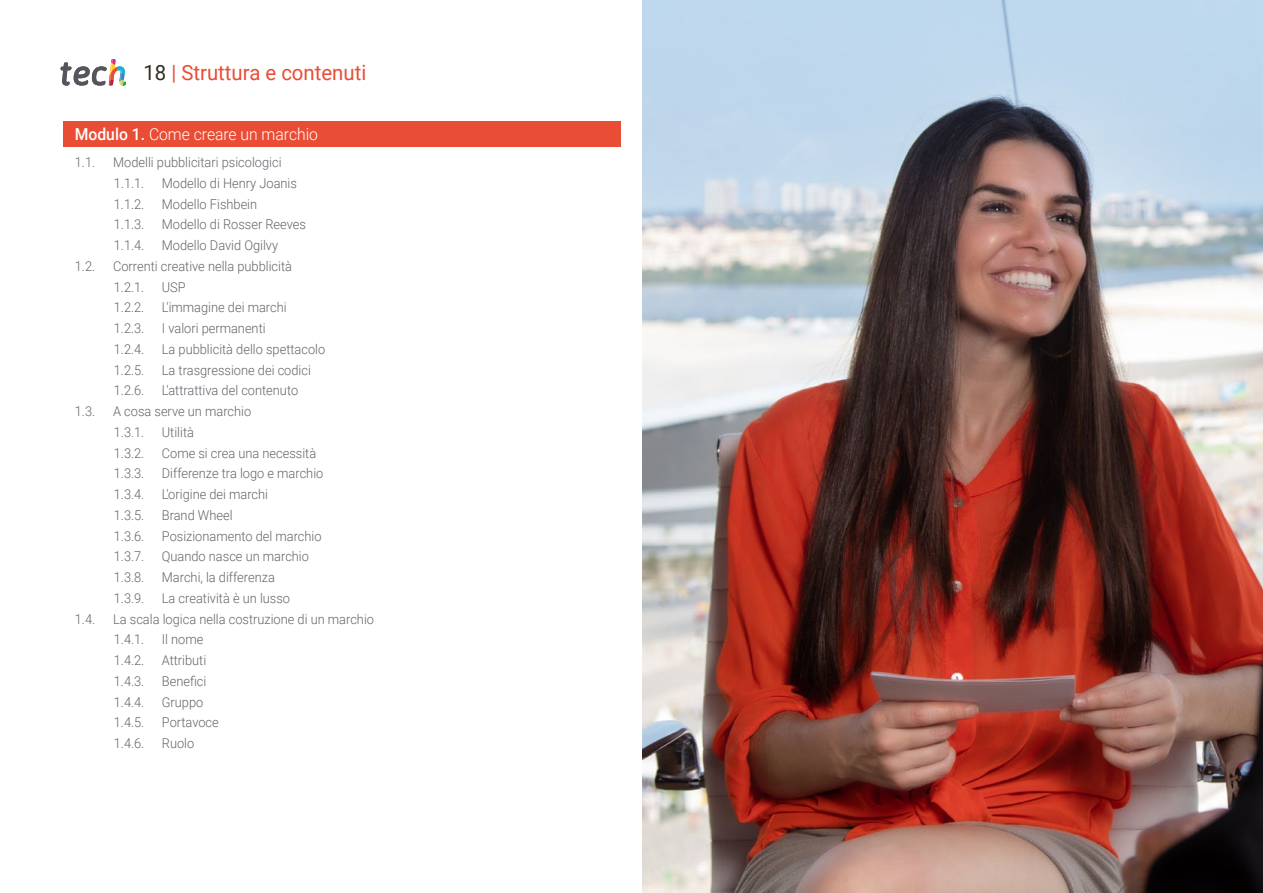
<style>
.page{position:relative;width:1263px;height:893px;background:#fff}
.page>*{position:absolute;margin:0;border:0;box-sizing:border-box;transform-origin:0 0}
.t1{font:21px "Roboto";color:#e94d35}
.t2{font:300 16.5px "Roboto";color:#fff;scale:.95 1}
.t3{font:300 13.5px/20.7px "Roboto";color:#61646a;scale:.95 1}
.s1{color:#312e20}
.s2{font-weight:500}
</style>
<div class="page">
<img style="left:642px;top:0;width:621px;height:893px">
<div style="left:64px;top:121px;width:557px;height:25px;background:#e94d35"></div>
<svg style="left:61px;top:59px;width:65px;height:27px"></svg>
<h1 class="t1" style="left:144px;top:57px;width:224px"><span class="s1">18</span> | Struttura e contenuti</h1>
<p class="t2" style="left:75px;top:123px;width:257px"><span class="s2">Modulo 1.</span> Come creare un marchio</p>
<p class="t3" style="left:75px;top:151px;width:23px">1.1.</p>
<p class="t3" style="left:113px;top:151px;width:179px">Modelli pubblicitari psicologici<br>1.1.1.</p>
<p class="t3" style="left:162px;top:172px;width:144px">Modello di Henry Joanis</p>
<p class="t3" style="left:114px;top:193px;width:34px">1.1.2.</p>
<p class="t3" style="left:162px;top:193px;width:102px">Modello Fishbein</p>
<p class="t3" style="left:114px;top:214px;width:34px">1.1.3.</p>
<p class="t3" style="left:162px;top:214px;width:153px">Modello di Rosser Reeves</p>
<p class="t3" style="left:114px;top:234px;width:34px">1.1.4.</p>
<p class="t3" style="left:162px;top:234px;width:124px">Modello David Ogilvy</p>
<p class="t3" style="left:75px;top:255px;width:23px">1.2.</p>
<p class="t3" style="left:113px;top:255px;width:190px">Correnti creative nella pubblicità<br>1.2.1.</p>
<p class="t3" style="left:162px;top:276px;width:27px">USP</p>
<p class="t3" style="left:114px;top:297px;width:34px">1.2.2.</p>
<p class="t3" style="left:162px;top:297px;width:133px">L'immagine dei marchi</p>
<p class="t3" style="left:114px;top:317px;width:34px">1.2.3.</p>
<p class="t3" style="left:162px;top:317px;width:111px">I valori permanenti</p>
<p class="t3" style="left:114px;top:338px;width:34px">1.2.4.</p>
<p class="t3" style="left:162px;top:338px;width:174px">La pubblicità dello spettacolo</p>
<p class="t3" style="left:114px;top:359px;width:34px">1.2.5.</p>
<p class="t3" style="left:162px;top:359px;width:158px">La trasgressione dei codici</p>
<p class="t3" style="left:114px;top:380px;width:34px">1.2.6.</p>
<p class="t3" style="left:162px;top:380px;width:145px">L'attrattiva del contenuto</p>
<p class="t3" style="left:75px;top:400px;width:23px">1.3.</p>
<p class="t3" style="left:113px;top:400px;width:147px">A cosa serve un marchio<br>1.3.1.</p>
<p class="t3" style="left:162px;top:421px;width:35px">Utilità</p>
<p class="t3" style="left:114px;top:442px;width:34px">1.3.2.</p>
<p class="t3" style="left:162px;top:442px;width:164px">Come si crea una necessità</p>
<p class="t3" style="left:114px;top:463px;width:34px">1.3.3.</p>
<p class="t3" style="left:162px;top:463px;width:172px">Differenze tra logo e marchio</p>
<p class="t3" style="left:114px;top:483px;width:34px">1.3.4.</p>
<p class="t3" style="left:162px;top:483px;width:113px">L'origine dei marchi</p>
<p class="t3" style="left:114px;top:504px;width:34px">1.3.5.</p>
<p class="t3" style="left:162px;top:504px;width:76px">Brand Wheel</p>
<p class="t3" style="left:114px;top:525px;width:34px">1.3.6.</p>
<p class="t3" style="left:162px;top:525px;width:170px">Posizionamento del marchio</p>
<p class="t3" style="left:114px;top:546px;width:34px">1.3.7.</p>
<p class="t3" style="left:162px;top:546px;width:156px">Quando nasce un marchio</p>
<p class="t3" style="left:114px;top:566px;width:34px">1.3.8.</p>
<p class="t3" style="left:162px;top:566px;width:121px">Marchi, la differenza</p>
<p class="t3" style="left:114px;top:587px;width:34px">1.3.9.</p>
<p class="t3" style="left:162px;top:587px;width:136px">La creatività è un lusso</p>
<p class="t3" style="left:75px;top:608px;width:23px">1.4.</p>
<p class="t3" style="left:113px;top:608px;width:276px">La scala logica nella costruzione di un marchio<br>1.4.1.</p>
<p class="t3" style="left:162px;top:629px;width:45px">Il nome</p>
<p class="t3" style="left:114px;top:649px;width:34px">1.4.2.</p>
<p class="t3" style="left:162px;top:649px;width:48px">Attributi</p>
<p class="t3" style="left:114px;top:670px;width:34px">1.4.3.</p>
<p class="t3" style="left:162px;top:670px;width:48px">Benefici</p>
<p class="t3" style="left:114px;top:691px;width:34px">1.4.4.</p>
<p class="t3" style="left:162px;top:691px;width:45px">Gruppo</p>
<p class="t3" style="left:114px;top:712px;width:34px">1.4.5.</p>
<p class="t3" style="left:162px;top:712px;width:62px">Portavoce</p>
<p class="t3" style="left:114px;top:732px;width:34px">1.4.6.</p>
<p class="t3" style="left:162px;top:732px;width:36px">Ruolo</p>
</div>
